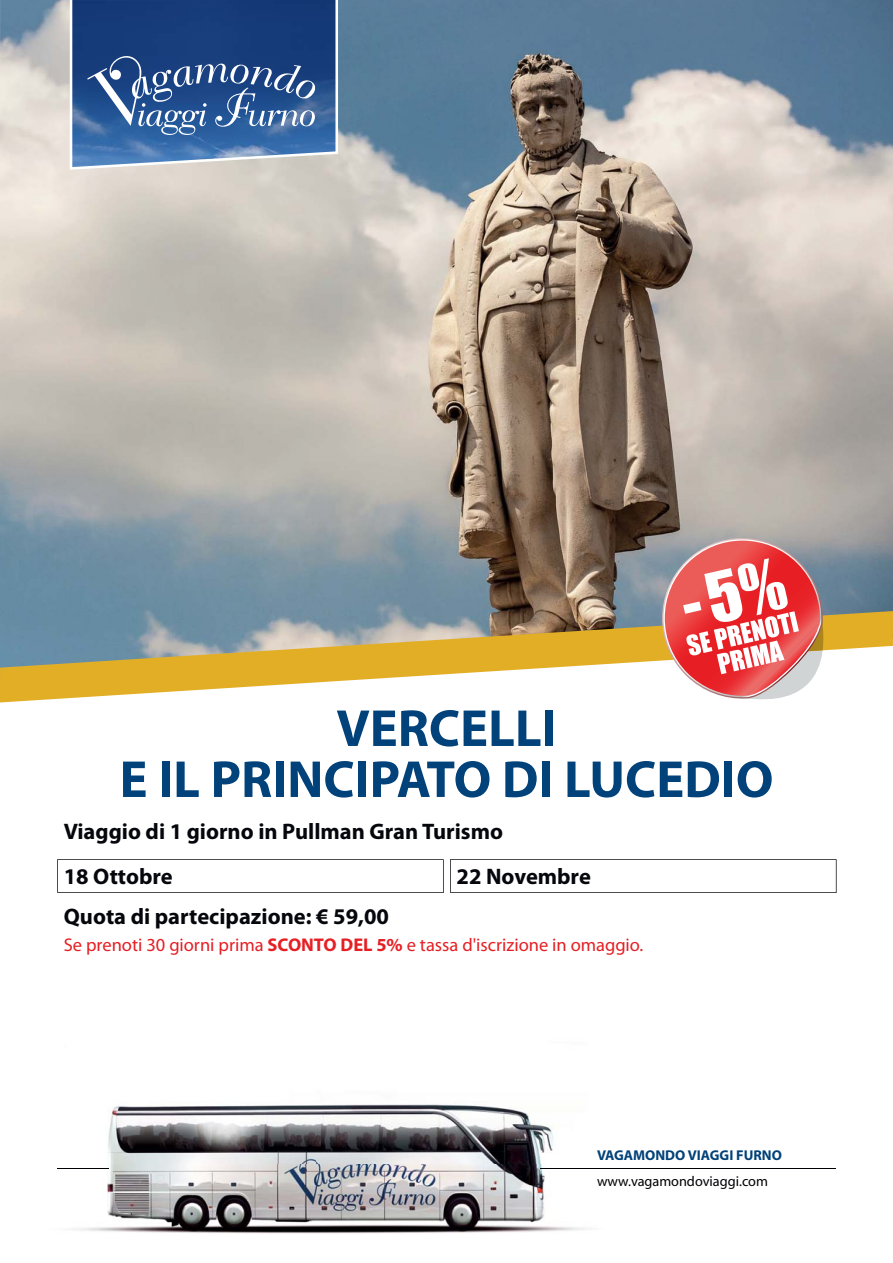
<style>
.page{position:relative;width:893px;height:1263px;background:#fff}
.page>*{position:absolute;margin:0;border:0;box-sizing:border-box;transform-origin:0 0}
.t1{font:700 52.5px/51px "Myriad";color:#004279;text-align:center}
.t2{font:700 22.5px/44.8px "Myriad Pro";color:#05070d}
.t3{font:18.45px "Myriad Pro";color:#e61f24}
.t4{font:14.25px "Myriad";color:#000104}
.t5{font:700 14.25px "Myriad";color:#004279}
.s1{font-weight:700}
</style>
<div class="page">
<img style="left:73px;top:1104px;width:514px;height:130px">
<hr style="left:57px;top:1168px;width:52px;height:1px;background:#000104">
<hr style="left:541px;top:1168px;width:295px;height:1px;background:#000104">
<img style="left:0;top:0;width:893px;height:611px">
<svg style="left:70px;top:0;width:268px;height:170px"></svg>
<img style="left:72px;top:0;width:263px;height:167px">
<svg style="left:87px;top:53px;width:228px;height:82px;background:#44699d"></svg>
<svg style="left:0;top:611px;width:893px;height:91px"></svg>
<svg style="left:654px;top:530px;width:172px;height:172px"></svg>
<svg style="left:57px;top:859px;width:387px;height:34px"></svg>
<svg style="left:450px;top:859px;width:387px;height:34px"></svg>
<h1 class="t1" style="left:120px;top:707px;width:655px">VERCELLI<br>E IL PRINCIPATO DI LUCEDIO</h1>
<p class="t2" style="left:64px;top:811px;width:441px">Viaggio di 1 giorno in Pullman Gran Turismo<br>18 Ottobre</p>
<p class="t2" style="left:457px;top:856px;width:136px">22 Novembre</p>
<p class="t2" style="left:64px;top:896px;width:327px">Quota di partecipazione: € 59,00</p>
<p class="t3" style="left:64px;top:938px;width:581px">Se prenoti 30 giorni prima <span class="s1">SCONTO DEL 5%</span> e tassa d'iscrizione in omaggio.</p>
<p class="t5" style="left:597px;top:1150px;width:186px">VAGAMONDO VIAGGI FURNO</p>
<p class="t4" style="left:597px;top:1176px;width:172px">www.vagamondoviaggi.com</p>
</div>
